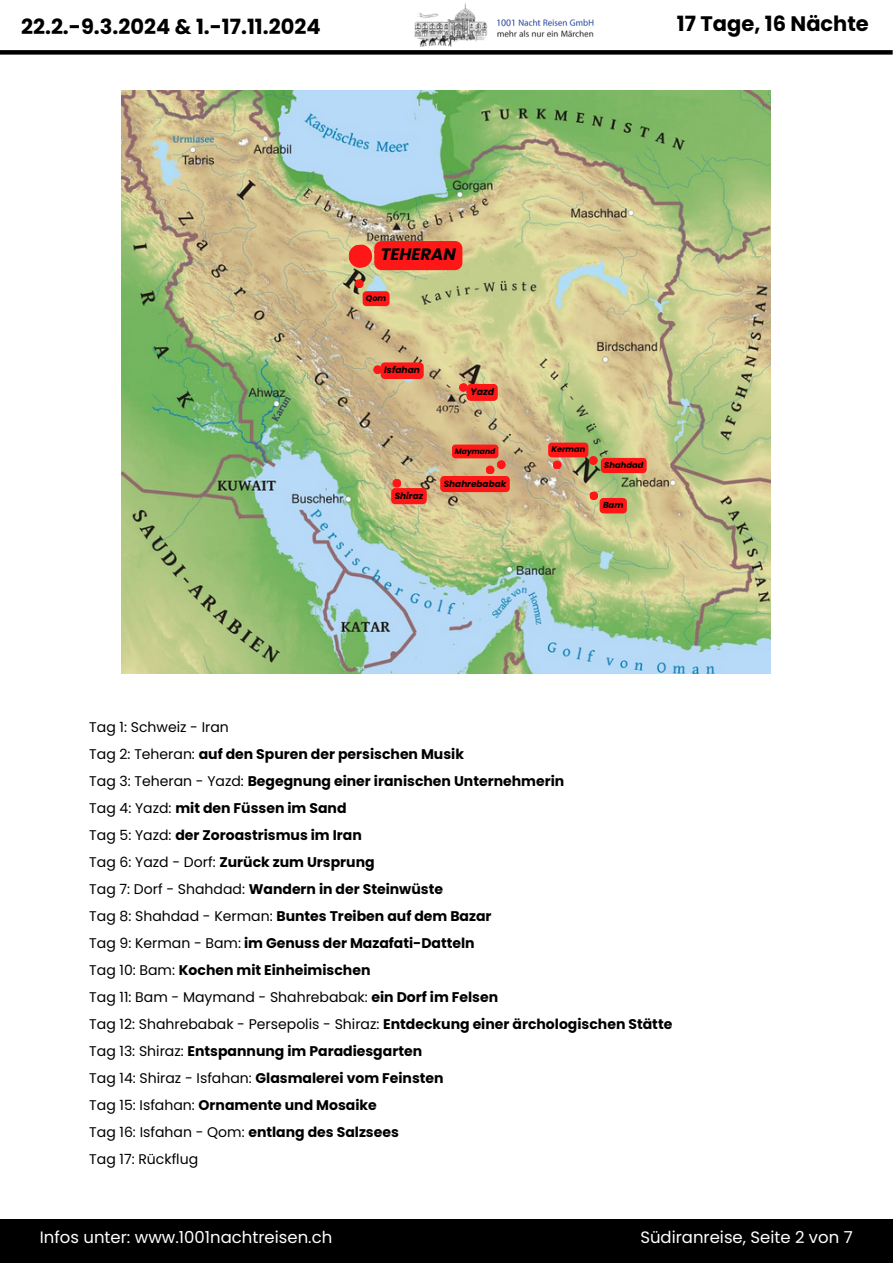
<style>
.page{position:relative;width:893px;height:1264px;background:#fff}
.page>*{position:absolute;margin:0;border:0;box-sizing:border-box;transform-origin:0 0}
.t1{font:700 21px "Poppins";color:#000}
.t2{font:16.5px "Poppins";color:#fff}
.t3{font:italic 700 16.5px "Poppins";color:#000}
.t4{font:700 14.1px "Poppins";color:#000}
.t5{font:14.1px "Poppins";color:#000}
.t6{font:italic 700 9.3px "Poppins";color:#000}
.t7{font:italic 700 9.15px "Poppins";color:#000}
.t8{font:italic 700 8.85px "Poppins";color:#000}
.t9{font:italic 700 8.55px "Poppins";color:#000}
.t10{font:italic 700 8.4px "Poppins";color:#000}
.t11{font:italic 700 8.25px "Poppins";color:#000}
.t12{font:italic 700 8.1px "Poppins";color:#000}
.t13{font:italic 700 7.65px "Poppins";color:#000}
.s1{font-weight:400}
.s2{font-weight:700}
</style>
<div class="page">
<img style="left:122px;top:90px;width:648px;height:584px">
<div style="left:0;top:1218px;width:892px;height:44px;background:#000"></div>
<div style="left:373px;top:365px;width:9px;height:9px;background:#ff1616;border-radius:50%"></div>
<div style="left:392px;top:479px;width:9px;height:8px;background:#ff1616;border-radius:50%"></div>
<div style="left:552px;top:460px;width:9px;height:9px;background:#ff1616;border-radius:50%"></div>
<svg style="left:348px;top:244px;width:25px;height:24px"></svg>
<div style="left:355px;top:279px;width:8px;height:9px;background:#ff1616;border-radius:50%"></div>
<div style="left:497px;top:460px;width:8px;height:9px;background:#ff1616;border-radius:50%"></div>
<div style="left:589px;top:456px;width:8px;height:9px;background:#ff1616;border-radius:50%"></div>
<img style="left:414px;top:3px;width:180px;height:44px">
<div style="left:0;top:50px;width:892px;height:5px;background:#000"></div>
<div style="left:374px;top:241px;width:88px;height:29px;background:#ff1616;border-radius:7px"></div>
<svg style="left:458px;top:383px;width:39px;height:18px"></svg>
<svg style="left:380px;top:362px;width:43px;height:17px"></svg>
<svg style="left:362px;top:291px;width:27px;height:15px"></svg>
<svg style="left:548px;top:442px;width:40px;height:15px"></svg>
<svg style="left:391px;top:488px;width:35px;height:16px"></svg>
<svg style="left:589px;top:491px;width:37px;height:22px"></svg>
<svg style="left:452px;top:444px;width:46px;height:14px"></svg>
<svg style="left:600px;top:458px;width:46px;height:15px"></svg>
<svg style="left:440px;top:476px;width:69px;height:16px"></svg>
<div style="left:485px;top:465px;width:9px;height:9px;background:#ff1616;border-radius:50%"></div>
<p class="t1" style="left:21px;top:12px;width:301px">22.2.-9.3.2024 &amp; 1.-17.11.2024</p>
<p class="t1" style="left:677px;top:9px;width:193px">17 Tage, 16 Nächte</p>
<p class="t3" style="left:381px;top:243px;width:76px">TEHERAN</p>
<p class="t11" style="left:366px;top:292px;width:22px">Qom</p>
<p class="t7" style="left:384px;top:364px;width:37px">Isfahan</p>
<p class="t6" style="left:470px;top:385px;width:25px">Yazd</p>
<p class="t8" style="left:395px;top:489px;width:30px">Shiraz</p>
<p class="t13" style="left:455px;top:445px;width:42px">Maymand</p>
<p class="t8" style="left:444px;top:477px;width:64px">Shahrebabak</p>
<p class="t12" style="left:551px;top:444px;width:35px">Kerman</p>
<p class="t10" style="left:604px;top:459px;width:41px">Shahdad</p>
<p class="t9" style="left:603px;top:499px;width:22px">Bam</p>
<p class="t5" style="left:89px;top:717px;width:141px">Tag 1: Schweiz - Iran</p>
<p class="t4" style="left:89px;top:744px;width:376px"><span class="s1">Tag 2: Teheran:</span> auf den Spuren der persischen Musik</p>
<p class="t4" style="left:89px;top:771px;width:476px"><span class="s1">Tag 3: Teheran - Yazd:</span> Begegnung einer iranischen Unternehmerin</p>
<p class="t4" style="left:89px;top:798px;width:259px"><span class="s1">Tag 4: Yazd:</span> mit den Füssen im Sand</p>
<p class="t4" style="left:89px;top:825px;width:274px"><span class="s1">Tag 5: Yazd:</span> der Zoroastrismus im Iran</p>
<p class="t4" style="left:89px;top:852px;width:287px"><span class="s1">Tag 6: Yazd - Dorf:</span> Zurück zum Ursprung</p>
<p class="t4" style="left:89px;top:879px;width:355px"><span class="s1">Tag 7: Dorf - Shahdad:</span> Wandern in der Steinwüste</p>
<p class="t4" style="left:89px;top:906px;width:404px"><span class="s1">Tag 8: Shahdad - Kerman:</span> Buntes Treiben auf dem Bazar</p>
<p class="t4" style="left:89px;top:933px;width:387px"><span class="s1">Tag 9: Kerman - Bam:</span> im Genuss der Mazafati-Datteln</p>
<p class="t4" style="left:89px;top:960px;width:283px"><span class="s1">Tag 10: Bam:</span> Kochen mit Einheimischen</p>
<p class="t5" style="left:89px;top:987px;width:410px">Tag 11: Bam - Maymand - Shahrebabak: <span class="s2">ein Dorf im Felsen</span></p>
<p class="t5" style="left:89px;top:1014px;width:584px">Tag 12: Shahrebabak - Persepolis - Shiraz: <span class="s2">Entdeckung einer ärchologischen Stätte</span></p>
<p class="t4" style="left:89px;top:1041px;width:334px"><span class="s1">Tag 13: Shiraz:</span> Entspannung im Paradiesgarten</p>
<p class="t4" style="left:89px;top:1068px;width:356px"><span class="s1">Tag 14: Shiraz - Isfahan:</span> Glasmalerei vom Feinsten</p>
<p class="t4" style="left:89px;top:1095px;width:289px"><span class="s1">Tag 15: Isfahan:</span> Ornamente und Mosaike</p>
<p class="t5" style="left:89px;top:1122px;width:311px">Tag 16: Isfahan - Qom: <span class="s2">entlang des Salzsees</span></p>
<p class="t5" style="left:89px;top:1149px;width:110px">Tag 17: Rückflug</p>
<p class="t2" style="left:40px;top:1225px;width:294px">Infos unter: www.1001nachtreisen.ch</p>
<p class="t2" style="left:640px;top:1225px;width:214px">Südiranreise, Seite 2 von 7</p>
</div>
